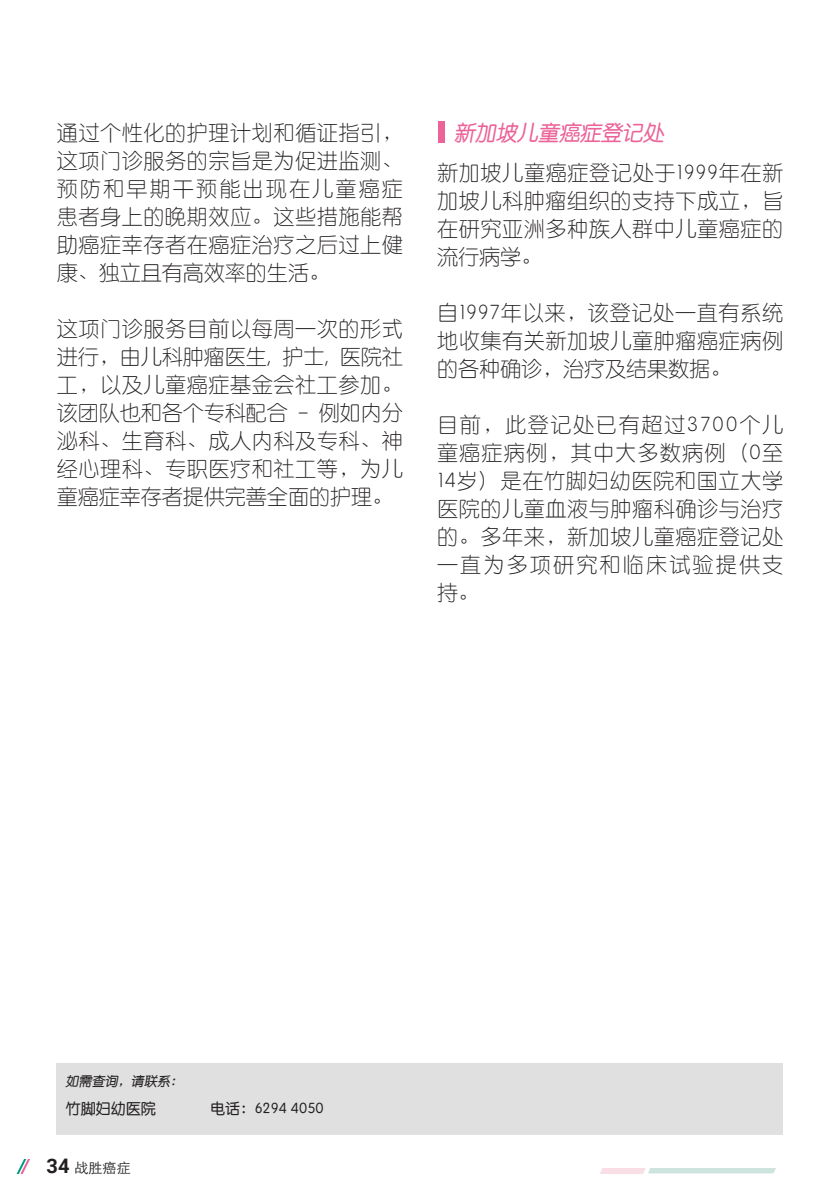
<style>
.page{position:relative;width:840px;height:1191px;background:#fff}
.page>*{position:absolute;margin:0;border:0;box-sizing:border-box;transform-origin:0 0}
.t1{font:21px/28px "ST Yuanti SC Light";letter-spacing:.03em;color:#231f20;text-align:justify}
.t2{font:italic 21px "ST Yuanti SC Regular";color:#eb6398}
.t3{font:15px "ST Yuanti SC Regular";color:#231f20}
.t4{font:14px "ST Xihei";color:#231f20}
.t5{font:italic 13px "ST Yuanti SC Regular";color:#231f20}
.s1{font-family:"Roboto";font-weight:700;font-size:20px}
</style>
<div class="page">
<div style="left:57px;top:1063px;width:725px;height:71px;background:#e0e0e0"></div>
<div style="left:438px;top:121px;width:6px;height:22px;background:#eb6398"></div>
<svg style="left:17px;top:1159px;width:13px;height:14px"></svg>
<svg style="left:600px;top:1168px;width:175px;height:5px"></svg>
<p class="t1" style="left:57px;top:118px;width:347px">通过个性化的护理计划和循证指引，这项门诊服务的宗旨是为促进监测、预防和早期干预能出现在儿童癌症患者身上的晚期效应。这些措施能帮助癌症幸存者在癌症治疗之后过上健康、独立且有高效率的生活。</p>
<p class="t1" style="left:57px;top:313px;width:347px">这项门诊服务目前以每周一次的形式进行，由儿科肿瘤医生, 护士, 医院社工，以及儿童癌症基金会社工参加。该团队也和各个专科配合 – 例如内分泌科、生育科、成人内科及专科、神经心理科、专职医疗和社工等，为儿童癌症幸存者提供完善全面的护理。</p>
<p class="t2" style="left:454px;top:117px;width:217px">新加坡儿童癌症登记处</p>
<p class="t1" style="left:437px;top:157px;width:347px">新加坡儿童癌症登记处于1999年在新加坡儿科肿瘤组织的支持下成立，旨在研究亚洲多种族人群中儿童癌症的流行病学。</p>
<p class="t1" style="left:437px;top:297px;width:347px">自1997年以来，该登记处一直有系统地收集有关新加坡儿童肿瘤癌症病例的各种确诊，治疗及结果数据。</p>
<p class="t1" style="left:437px;top:409px;width:347px">目前，此登记处已有超过3700个儿童癌症病例，其中大多数病例（0至14岁）是在竹脚妇幼医院和国立大学医院的儿童血液与肿瘤科确诊与治疗的。多年来，新加坡儿童癌症登记处一直为多项研究和临床试验提供支持。</p>
<p class="t5" style="left:66px;top:1071px;width:122px">如需查询，请联系：</p>
<p class="t3" style="left:66px;top:1097px;width:92px">竹脚妇幼医院</p>
<p class="t3" style="left:210px;top:1097px;width:115px">电话：6294 4050</p>
<p class="t4" style="left:47px;top:1161px;width:85px"><span class="s1">34</span> 战胜癌症</p>
</div>
